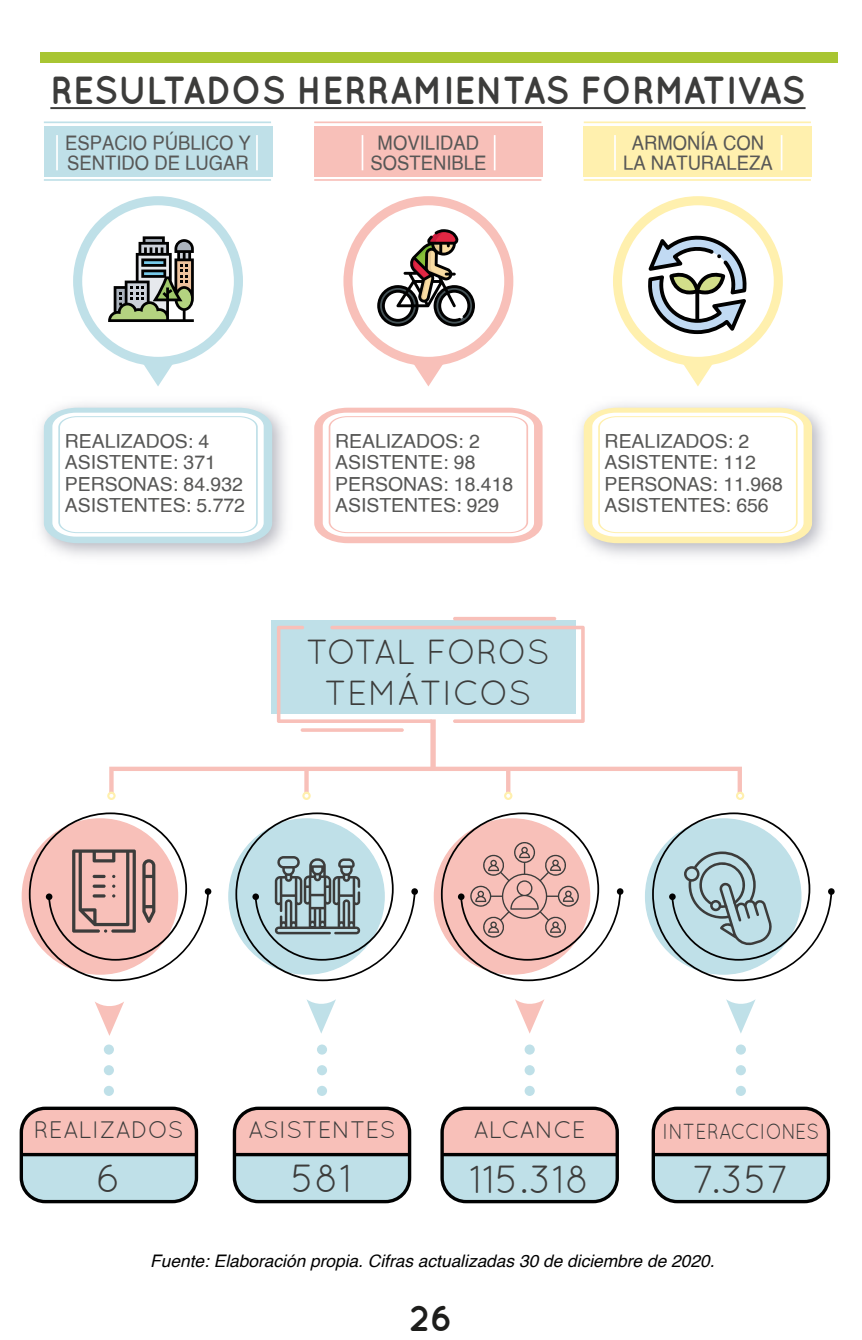
<style>
.page{position:relative;width:862px;height:1340px;background:#fff}
.page>*{position:absolute;margin:0;border:0;box-sizing:border-box;transform-origin:0 0}
.t1{font:700 39.15px "Quicksand";color:#3c3c3b;scale:.92 1}
.t2{font:39.15px "Quicksand";color:#3c3c3b}
.t3{font:700 36px "Quicksand";color:#1d1d1b}
.t4{font:34.88px/41.4px "Quicksand";color:#3c3c3b;text-align:center}
.t5{font:23.85px "Quicksand";color:#3c3c3b}
.t6{font:21.82px "Quicksand";color:#3c3c3b;scale:.88 1}
.t7{font:20.03px/20px "Helvetica";color:#575756;text-align:center;scale:.92 1}
.t8{font:19.35px/21.4px "Helvetica";color:#575756}
.t9{font:italic 17.32px "Helvetica";color:#010101}
</style>
<div class="page">
<hr style="left:50px;top:107px;width:755px;height:2px;background:#3c3c3b">
<div style="left:73px;top:196px;width:170px;height:170px;background:#bfe0e8;border-radius:50%"></div>
<div style="left:82px;top:205px;width:152px;height:152px;background:#fff;border-radius:50%"></div>
<svg style="left:142px;top:364px;width:32px;height:22px"></svg>
<svg style="left:108px;top:236px;width:86px;height:86px"></svg>
<svg style="left:44px;top:407px;width:228px;height:136px"></svg>
<svg style="left:314px;top:407px;width:228px;height:136px"></svg>
<div style="left:343px;top:196px;width:170px;height:170px;background:#f8c0b9;border-radius:50%"></div>
<div style="left:352px;top:205px;width:152px;height:152px;background:#fff;border-radius:50%"></div>
<svg style="left:412px;top:364px;width:32px;height:22px"></svg>
<svg style="left:377px;top:229px;width:98px;height:98px"></svg>
<img style="left:580px;top:404px;width:245px;height:152px">
<svg style="left:583px;top:407px;width:228px;height:136px"></svg>
<div style="left:44px;top:126px;width:228px;height:50px;background:#bfe0e8"></div>
<hr style="left:44px;top:121px;width:227px;height:2px;background:#bfe0e8">
<hr style="left:44px;top:179px;width:227px;height:2px;background:#bfe0e8">
<hr style="left:56px;top:135px;width:2px;height:35px;background:#fff">
<hr style="left:256px;top:135px;width:2px;height:35px;background:#fff">
<div style="left:314px;top:126px;width:228px;height:50px;background:#f8c0b9"></div>
<hr style="left:314px;top:121px;width:227px;height:2px;background:#f8c0b9">
<hr style="left:314px;top:179px;width:227px;height:2px;background:#f8c0b9">
<hr style="left:493px;top:135px;width:2px;height:35px;background:#fff">
<hr style="left:361px;top:135px;width:2px;height:35px;background:#fff">
<div style="left:583px;top:126px;width:228px;height:50px;background:#fff0ae"></div>
<hr style="left:583px;top:121px;width:227px;height:2px;background:#fff0ae">
<hr style="left:583px;top:179px;width:227px;height:2px;background:#fff0ae">
<hr style="left:780px;top:135px;width:2px;height:35px;background:#fff">
<hr style="left:613px;top:135px;width:2px;height:35px;background:#fff">
<div style="left:612px;top:196px;width:170px;height:170px;background:#fff0ae;border-radius:50%"></div>
<div style="left:621px;top:205px;width:152px;height:152px;background:#fff;border-radius:50%"></div>
<svg style="left:681px;top:364px;width:32px;height:22px"></svg>
<svg style="left:646px;top:235px;width:101px;height:103px"></svg>
<svg style="left:22px;top:812px;width:189px;height:169px"></svg>
<div style="left:411px;top:888px;width:7px;height:6px;background:#010101;border-radius:50%"></div>
<svg style="left:228px;top:812px;width:187px;height:169px"></svg>
<div style="left:616px;top:888px;width:7px;height:6px;background:#010101;border-radius:50%"></div>
<svg style="left:433px;top:812px;width:187px;height:169px"></svg>
<div style="left:827px;top:888px;width:7px;height:6px;background:#010101;border-radius:50%"></div>
<svg style="left:645px;top:812px;width:186px;height:169px"></svg>
<div style="left:21px;top:1108px;width:175px;height:93px;background:#f8c0b9;border-radius:24px"></div>
<div style="left:21px;top:1156px;width:174px;height:44px;background:#bfe0e8"></div>
<div style="left:20px;top:1106px;width:178px;height:97px;border:3px solid #000101;border-radius:24px"></div>
<svg style="left:21px;top:1152px;width:175px;height:4px"></svg>
<div style="left:234px;top:1108px;width:175px;height:93px;background:#f8c0b9;border-radius:24px"></div>
<div style="left:236px;top:1156px;width:172px;height:44px;background:#bfe0e8"></div>
<div style="left:232px;top:1106px;width:179px;height:97px;border:3px solid #000101;border-radius:24px"></div>
<svg style="left:234px;top:1152px;width:175px;height:4px"></svg>
<div style="left:442px;top:1108px;width:175px;height:93px;background:#f8c0b9;border-radius:24px"></div>
<div style="left:444px;top:1156px;width:173px;height:45px;background:#bfe0e8"></div>
<div style="left:440px;top:1106px;width:178px;height:97px;border:3px solid #000101;border-radius:24px"></div>
<svg style="left:442px;top:1152px;width:175px;height:4px"></svg>
<div style="left:653px;top:1108px;width:175px;height:93px;background:#f8c0b9;border-radius:24px"></div>
<div style="left:655px;top:1156px;width:173px;height:45px;background:#bfe0e8"></div>
<div style="left:651px;top:1106px;width:178px;height:97px;border:3px solid #000101;border-radius:24px"></div>
<svg style="left:653px;top:1152px;width:175px;height:4px"></svg>
<div style="left:104px;top:1044px;width:10px;height:10px;background:#bfe0e8;border-radius:50%"></div>
<div style="left:104px;top:1065px;width:10px;height:10px;background:#bfe0e8;border-radius:50%"></div>
<div style="left:104px;top:1085px;width:10px;height:10px;background:#bfe0e8;border-radius:50%"></div>
<div style="left:317px;top:1044px;width:10px;height:10px;background:#bfe0e8;border-radius:50%"></div>
<div style="left:317px;top:1065px;width:10px;height:10px;background:#bfe0e8;border-radius:50%"></div>
<div style="left:317px;top:1085px;width:10px;height:10px;background:#bfe0e8;border-radius:50%"></div>
<div style="left:524px;top:1044px;width:10px;height:10px;background:#bfe0e8;border-radius:50%"></div>
<div style="left:524px;top:1065px;width:10px;height:10px;background:#bfe0e8;border-radius:50%"></div>
<div style="left:524px;top:1085px;width:10px;height:10px;background:#bfe0e8;border-radius:50%"></div>
<div style="left:735px;top:1044px;width:10px;height:10px;background:#bfe0e8;border-radius:50%"></div>
<div style="left:735px;top:1065px;width:10px;height:10px;background:#bfe0e8;border-radius:50%"></div>
<div style="left:735px;top:1085px;width:10px;height:10px;background:#bfe0e8;border-radius:50%"></div>
<div style="left:271px;top:620px;width:304px;height:94px;background:#bfe0e8"></div>
<hr style="left:453px;top:617px;width:103px;height:3px;background:#f8c0b9;border-radius:2px">
<svg style="left:277px;top:625px;width:307px;height:94px"></svg>
<svg style="left:109px;top:719px;width:632px;height:72px"></svg>
<svg style="left:107px;top:791px;width:8px;height:9px"></svg>
<svg style="left:736px;top:791px;width:7px;height:9px"></svg>
<svg style="left:302px;top:791px;width:8px;height:9px"></svg>
<svg style="left:504px;top:791px;width:8px;height:9px"></svg>
<svg style="left:95px;top:1002px;width:29px;height:33px"></svg>
<svg style="left:306px;top:999px;width:30px;height:34px"></svg>
<svg style="left:515px;top:999px;width:29px;height:34px"></svg>
<svg style="left:726px;top:999px;width:29px;height:34px"></svg>
<div style="left:40px;top:52px;width:797px;height:11px;background:#a8c532"></div>
<h1 class="t1" style="left:50px;top:67px;width:821px">RESULTADOS HERRAMIENTAS FORMATIVAS</h1>
<p class="t7" style="left:65px;top:133px;width:203px;text-align:left">ESPACIO PÚBLICO Y<br>SENTIDO DE LUGAR</p>
<p class="t7" style="left:370px;top:133px;width:127px">MOVILIDAD<br>SOSTENIBLE</p>
<p class="t7" style="left:622px;top:133px;width:164px">ARMONÍA CON<br>LA NATURALEZA</p>
<p class="t8" style="left:65px;top:431px;width:182px">REALIZADOS: 4<br>ASISTENTE: 371<br>PERSONAS: 84.932<br>ASISTENTES: 5.772</p>
<p class="t8" style="left:335px;top:431px;width:179px">REALIZADOS: 2<br>ASISTENTE: 98<br>PERSONAS: 18.418<br>ASISTENTES: 929</p>
<p class="t8" style="left:604px;top:431px;width:179px">REALIZADOS: 2<br>ASISTENTE: 112<br>PERSONAS: 11.968<br>ASISTENTES: 656</p>
<h3 class="t4" style="left:306px;top:630px;width:245px">TOTAL FOROS<br>TEMÁTICOS</h3>
<p class="t5" style="left:34px;top:1116px;width:151px">REALIZADOS</p>
<h1 class="t2" style="left:96px;top:1156px;width:27px">6</h1>
<p class="t5" style="left:248px;top:1116px;width:149px">ASISTENTES</p>
<h1 class="t2" style="left:291px;top:1156px;width:63px">581</h1>
<p class="t5" style="left:473px;top:1116px;width:114px">ALCANCE</p>
<h1 class="t2" style="left:469px;top:1156px;width:122px">115.318</h1>
<p class="t6" style="left:662px;top:1118px;width:179px">INTERACCIONES</p>
<h1 class="t2" style="left:691px;top:1156px;width:99px">7.357</h1>
<p class="t9" style="left:150px;top:1247px;width:565px">Fuente: Elaboración propia. Cifras actualizadas 30 de diciembre de 2020.</p>
<h2 class="t3" style="left:409px;top:1297px;width:45px">26</h2>
</div>
